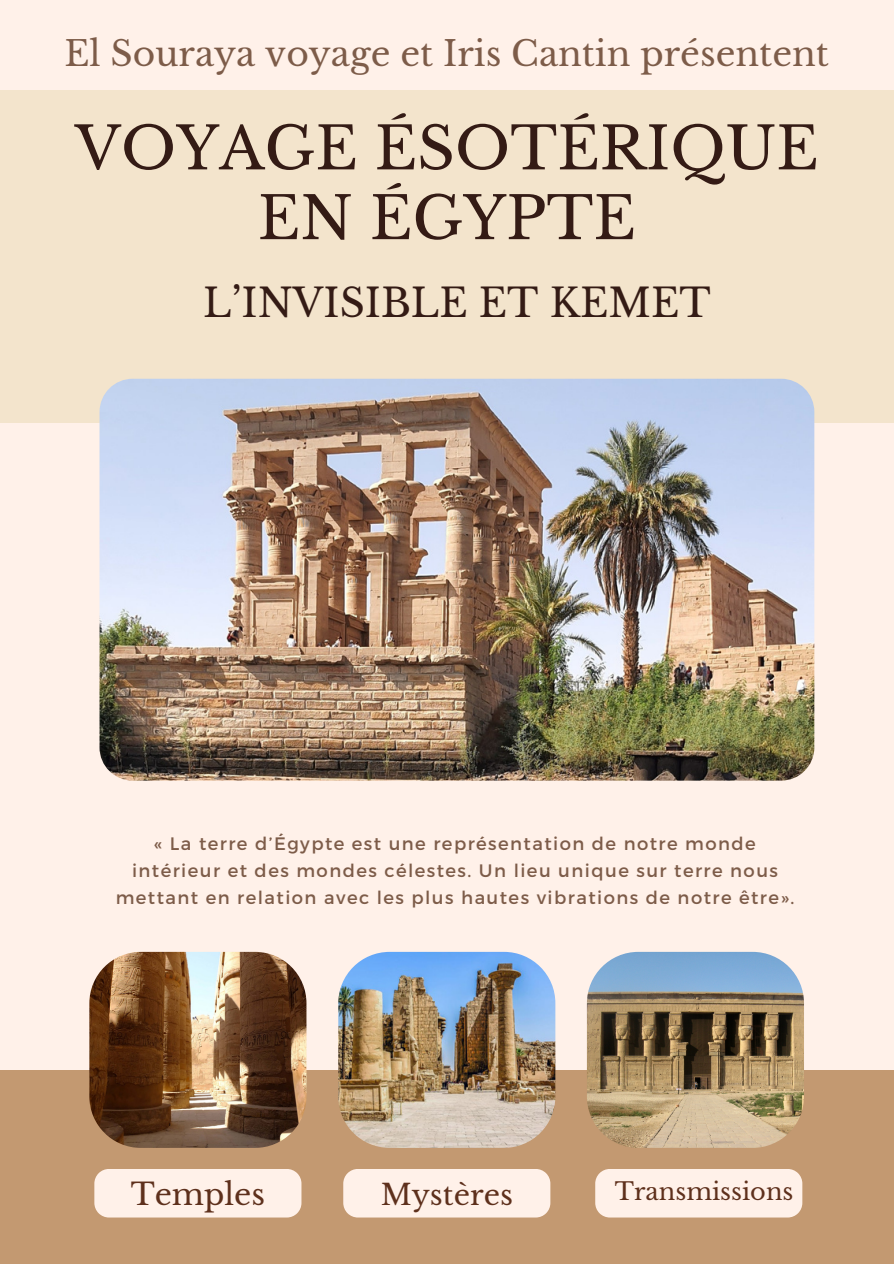
<style>
.page{position:relative;width:894px;height:1264px;background:#fff}
.page>*{position:absolute;margin:0;border:0;box-sizing:border-box;transform-origin:0 0}
.t1{font:58.5px/69.8px "Libre Baskerville";color:#341b15;text-align:center}
.t2{font:39px "Libre Baskerville";color:#341b15}
.t3{font:34.5px "Libre Baskerville";color:#7d5c49}
.t4{font:30px "Libre Baskerville";color:#5e301c}
.t5{font:28.5px "Libre Baskerville";color:#5e301c}
.t6{font:24px "Libre Baskerville";color:#5e301c}
.t7{font:18px/27px "Montserrat";letter-spacing:.08em;color:#7d5c49;text-align:center}
</style>
<div class="page">
<div style="left:0;top:0;width:893px;height:1263px;background:#fff1e9"></div>
<div style="left:0;top:0;width:893px;height:423px;background:#f3e4cc"></div>
<div style="left:0;top:1070px;width:893px;height:193px;background:#c39971"></div>
<img style="left:99px;top:379px;width:715px;height:401px;border-radius:33px">
<div style="left:94px;top:1169px;width:207px;height:48px;background:#fff1e9"></div>
<div style="left:343px;top:1169px;width:207px;height:48px;background:#fff1e9"></div>
<div style="left:595px;top:1169px;width:207px;height:48px;background:#fff1e9"></div>
<img style="left:89px;top:951px;width:217px;height:196px">
<img style="left:586px;top:951px;width:217px;height:196px">
<img style="left:338px;top:951px;width:217px;height:196px">
<div style="left:0;top:0;width:893px;height:89px;background:#fff1e9"></div>
<h4 class="t3" style="left:64px;top:32px;width:765px">El Souraya voyage et Iris Cantin présentent</h4>
<p class="t1" style="left:75px;top:114px;width:745px">VOYAGE ÉSOTÉRIQUE<br>EN ÉGYPTE</p>
<h5 class="t2" style="left:203px;top:279px;width:509px">L’INVISIBLE ET KEMET</h5>
<h4 class="t7" style="left:116px;top:829px;width:680px">« La terre d’Égypte est une représentation de notre monde intérieur et des mondes célestes. Un lieu unique sur terre nous mettant en relation avec les plus hautes vibrations de notre être».</h4>
<p class="t4" style="left:131px;top:1176px;width:136px">Temples</p>
<p class="t5" style="left:380px;top:1177px;width:134px">Mystères</p>
<p class="t6" style="left:614px;top:1177px;width:180px">Transmissions</p>
</div>
